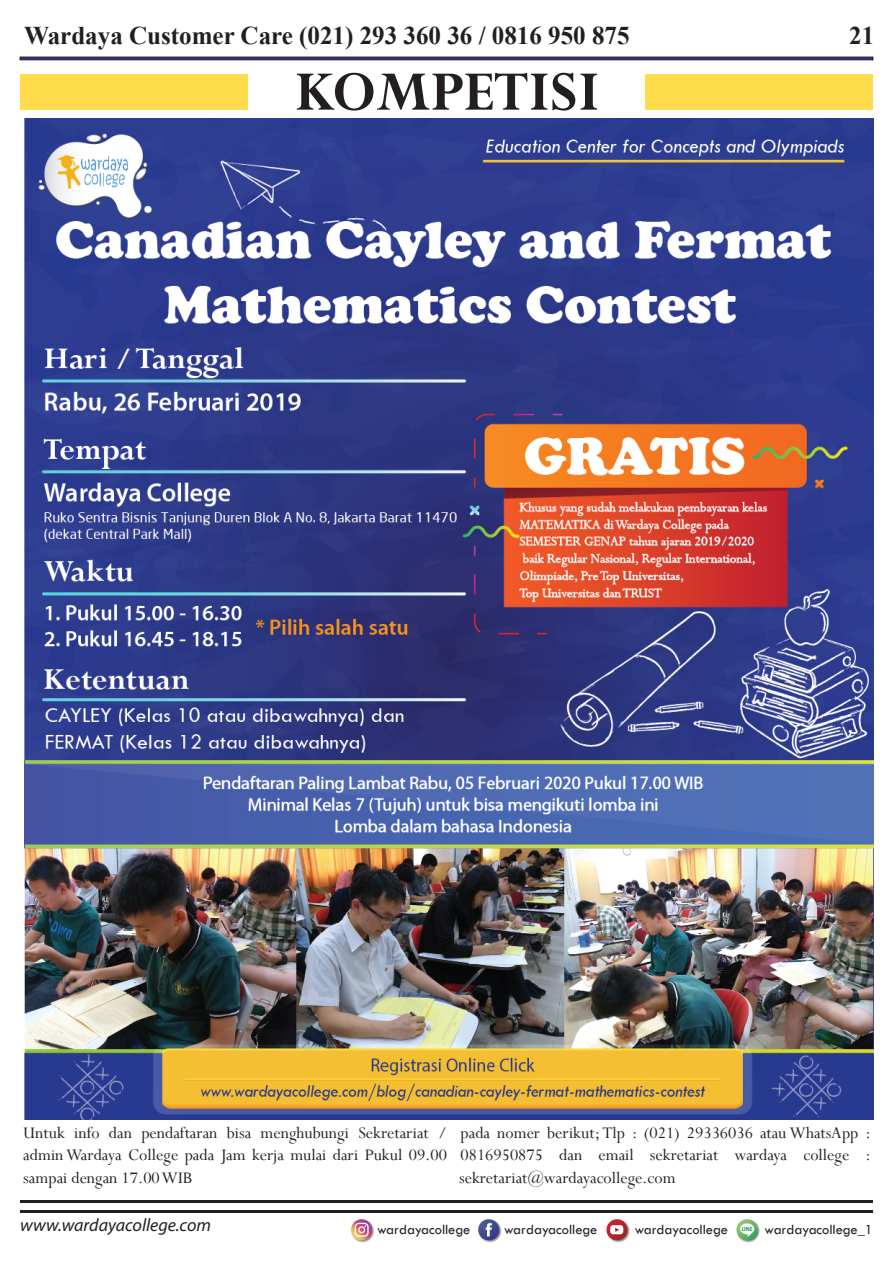
<style>
.page{position:relative;width:893px;height:1263px;background:#fff}
.page>*{position:absolute;margin:0;border:0;box-sizing:border-box;transform-origin:0 0}
.t1{font:700 61.5px "Perpetua";color:#231f20}
.t2{font:700 25.5px "Times New Roman";color:#231f20}
.t3{font:18px/21.6px "Perpetua";color:#231f20}
.t4{font:italic 18px "Myriad Pro";color:#231f20}
.t5{font:14.4px "Tw Cen";color:#231f20}
</style>
<div class="page">
<hr style="left:20px;top:1210px;width:853px;height:3px;background:#231f20">
<svg style="left:606px;top:1218px;width:24px;height:25px"></svg>
<svg style="left:606px;top:1219px;width:22px;height:21px"></svg>
<svg style="left:610px;top:1225px;width:13px;height:9px"></svg>
<svg style="left:350px;top:1218px;width:24px;height:25px"></svg>
<svg style="left:351px;top:1219px;width:21px;height:21px"></svg>
<svg style="left:355px;top:1223px;width:14px;height:14px"></svg>
<svg style="left:477px;top:1218px;width:25px;height:25px"></svg>
<svg style="left:478px;top:1219px;width:21px;height:21px"></svg>
<svg style="left:486px;top:1223px;width:6px;height:13px"></svg>
<svg style="left:736px;top:1218px;width:24px;height:25px"></svg>
<svg style="left:736px;top:1219px;width:21px;height:21px"></svg>
<svg style="left:740px;top:1223px;width:14px;height:14px"></svg>
<hr style="left:20px;top:1200px;width:853px;height:3px;background:#231f20">
<div style="left:20px;top:57px;width:853px;height:3px;background:#2e3092;border:1px solid #231f20"></div>
<img style="left:24px;top:118px;width:850px;height:1002px">
<div style="left:646px;top:74px;width:227px;height:36px;background:#fedc4b"></div>
<div style="left:20px;top:74px;width:227px;height:36px;background:#fedc4b"></div>
<h2 class="t2" style="left:24px;top:17px;width:607px">Wardaya Customer Care (021) 293 360 36 / 0816 950 875</h2>
<h2 class="t2" style="left:849px;top:17px;width:27px">21</h2>
<h1 class="t1" style="left:295px;top:53px;width:306px">KOMPETISI</h1>
<p class="t3" style="left:23px;top:1122px;width:425px">Untuk info dan pendaftaran bisa menghubungi Sekretariat / admin Wardaya College pada Jam kerja mulai dari Pukul 09.00</p>
<p class="t3" style="left:23px;top:1167px;width:170px">sampai dengan 17.00 WIB</p>
<p class="t3" style="left:459px;top:1167px;width:218px">sekretariat@wardayacollege.com</p>
<p class="t3" style="left:461px;top:1122px;width:412px">pada nomer berikut; Tlp : (021) 29336036 atau WhatsApp :<br>0816950875 dan email sekretariat wardaya college :</p>
<p class="t4" style="left:20px;top:1214px;width:192px">www.wardayacollege.com</p>
<p class="t5" style="left:377px;top:1220px;width:95px">wardayacollege</p>
<p class="t5" style="left:504px;top:1220px;width:95px">wardayacollege</p>
<p class="t5" style="left:635px;top:1220px;width:240px">wardayacollege <sup>LINE</sup> wardayacollege_1</p>
</div>
